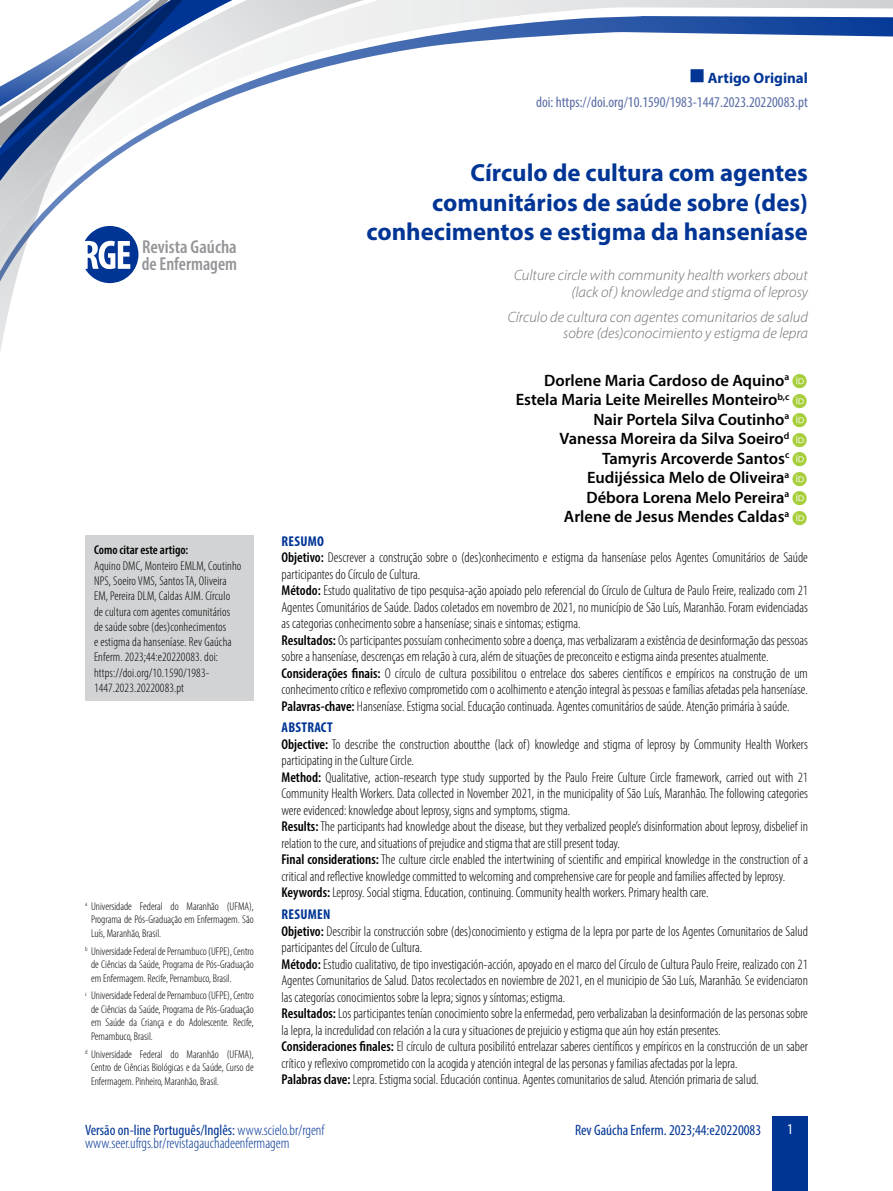
<style>
.page{position:relative;width:893px;height:1191px;background:#fff}
.page>*{position:absolute;margin:0;border:0;box-sizing:border-box;transform-origin:0 0}
.t1{font:700 24.75px/29.7px "Myriad Pro";color:#003595;text-align:right}
.t2{font:600 condensed 18.75px/16.6px "Myriad Pro";color:#939598}
.t3{font:600 16.5px/19.5px "Myriad Pro";color:#000;text-align:right}
.t4{font:italic 300 15px/16.5px "Myriad Pro";color:#6d6e71;text-align:right}
.t5{font:condensed 15px "Myriad Pro";color:#003595}
.t6{font:condensed 15px "Myriad Pro";color:#5a6da7}
.t7{font:300 condensed 15px "Myriad Pro";color:#003595}
.t8{font:700 15px "Myriad Pro";color:#003595}
.t9{font:condensed 15px "Myriad Pro";color:#fff}
.t10{font:300 condensed 14.25px/16.5px "Myriad Pro";color:#000}
.t11{font:300 condensed 12.75px/15.3px "Myriad Pro";letter-spacing:.01em;color:#000}
.t12{font:600 condensed 12.75px "Myriad Pro";color:#000}
.t13{font:300 condensed 11.25px/13.5px "Myriad Pro";color:#000;text-align:justify}
.s1{font-weight:700;color:#003595}
.s2{font-weight:600}
.s3{font-weight:300}
</style>
<div class="page">
<svg style="left:202px;top:0;width:691px;height:109px"></svg>
<svg style="left:0;top:0;width:202px;height:352px"></svg>
<div style="left:772px;top:1116px;width:36px;height:75px;background:#003595"></div>
<svg style="left:85px;top:226px;width:53px;height:57px"></svg>
<div style="left:85px;top:536px;width:169px;height:165px;background:#d1d3d4"></div>
<svg style="left:691px;top:69px;width:13px;height:14px"></svg>
<p class="t8" style="left:708px;top:68px;width:102px">Artigo Original</p>
<h2 class="t2" style="left:142px;top:238px;width:97px">Revista Gaúcha de Enfermagem</h2>
<p class="t12" style="left:94px;top:542px;width:96px">Como citar este artigo:</p>
<p class="t11" style="left:94px;top:557px;width:149px">Aquino DMC, Monteiro EMLM, Coutinho NPS, Soeiro VMS, Santos TA, Oliveira EM, Pereira DLM, Caldas AJM. Círculo de cultura com agentes comunitários de saúde sobre (des)conhecimentos<br>e estigma da hanseníase. Rev Gaúcha Enferm. 2023;44:e20220083. doi: https://doi.org/10.1590/1983- 1447.2023.20220083.pt</p>
<p class="t13" style="left:91px;top:899px;width:164px;text-indent:-6px"><sup>a</sup> Universidade Federal do Maranhão (UFMA), Programa de Pós-Graduação em Enfermagem. São Luís, Maranhão, Brasil.</p>
<p class="t13" style="left:91px;top:944px;width:164px;text-indent:-6px"><sup>b</sup> Universidade Federal de Pernambuco (UFPE), Centro de Ciências da Saúde, Programa de Pós-Graduação em Enfermagem. Recife, Pernambuco, Brasil.</p>
<p class="t13" style="left:91px;top:988px;width:164px;text-indent:-6px"><sup>c</sup> Universidade Federal de Pernambuco (UFPE), Centro de Ciências da Saúde, Programa de Pós-Graduação em Saúde da Criança e do Adolescente. Recife, Pernambuco, Brasil.</p>
<p class="t13" style="left:91px;top:1047px;width:164px;text-indent:-6px"><sup>d</sup> Universidade Federal do Maranhão (UFMA), Centro de Ciências Biológicas e da Saúde, Curso de Enfermagem. Pinheiro, Maranhão, Brasil.</p>
<p class="t6" style="left:536px;top:93px;width:273px">doi: https://doi.org/10.1590/1983-1447.2023.20220083.pt</p>
<h1 class="t1" style="left:367px;top:157px;width:443px">Círculo de cultura com agentes comunitários de saúde sobre (des) conhecimentos e estigma da hanseníase</h1>
<p class="t4" style="left:514px;top:267px;width:295px">Culture circle with community health workers about (lack of) knowledge and stigma of leprosy</p>
<p class="t4" style="left:508px;top:308px;width:302px">Círculo de cultura con agentes comunitarios de salud sobre (des)conocimiento y estigma de lepra</p>
<p class="t3" style="left:516px;top:370px;width:275px">Dorlene Maria Cardoso de Aquino<sup>a<br></sup>Estela Maria Leite Meirelles Monteiro<sup>b,c<br></sup>Nair Portela Silva Coutinho<sup>a<br></sup>Vanessa Moreira da Silva Soeiro<sup>d<br></sup>Tamyris Arcoverde Santos<sup>c<br></sup>Eudijéssica Melo de Oliveira<sup>a<br></sup>Débora Lorena Melo Pereira<sup>a<br></sup>Arlene de Jesus Mendes Caldas<sup>a</sup></p>
<p class="t10" style="left:281px;top:532px;width:528px"><span class="s1">RESUMO<br></span><span class="s2">Objetivo:</span> Descrever a construção sobre o (des)conhecimento e estigma da hanseníase pelos Agentes Comunitários de Saúde participantes do Círculo de Cultura.<br><span class="s2">Método:</span> Estudo qualitativo de tipo pesquisa-ação apoiado pelo referencial do Círculo de Cultura de Paulo Freire, realizado com 21<br>Agentes Comunitários de Saúde. Dados coletados em novembro de 2021, no município de São Luís, Maranhão. Foram evidenciadas as categorias conhecimento sobre a hanseníase; sinais e sintomas; estigma.<br><span class="s2">Resultados:</span> Os participantes possuíam conhecimento sobre a doença, mas verbalizaram a existência de desinformação das pessoas sobre a hanseníase, descrenças em relação à cura, além de situações de preconceito e estigma ainda presentes atualmente.<br><span class="s2">Considerações finais:</span> O círculo de cultura possibilitou o entrelace dos saberes científicos e empíricos na construção de um conhecimento crítico e reflexivo comprometido com o acolhimento e atenção integral às pessoas e famílias afetadas pela hanseníase.<br><span class="s2">Palavras-chave:</span> Hanseníase. Estigma social. Educação continuada. Agentes comunitários de saúde. Atenção primária à saúde.</p>
<p class="t10" style="left:281px;top:719px;width:528px"><span class="s1">ABSTRACT<br></span><span class="s2">Objective:</span> To describe the construction aboutthe (lack of) knowledge and stigma of leprosy by Community Health Workers participating in the Culture Circle.<br><span class="s2">Method:</span> Qualitative, action-research type study supported by the Paulo Freire Culture Circle framework, carried out with 21<br>Community Health Workers. Data collected in November 2021, in the municipality of São Luís, Maranhão. The following categories were evidenced: knowledge about leprosy, signs and symptoms, stigma.<br><span class="s2">Results:</span> The participants had knowledge about the disease, but they verbalized people’s disinformation about leprosy, disbelief in relation to the cure, and situations of prejudice and stigma that are still present today.<br><span class="s2">Final considerations:</span> The culture circle enabled the intertwining of scientific and empirical knowledge in the construction of a critical and reflective knowledge committed to welcoming and comprehensive care for people and families affected by leprosy.<br><span class="s2">Keywords:</span> Leprosy. Social stigma. Education, continuing. Community health workers. Primary health care.</p>
<p class="t10" style="left:281px;top:906px;width:528px"><span class="s1">RESUMEN<br></span><span class="s2">Objetivo:</span> Describir la construcción sobre (des)conocimiento y estigma de la lepra por parte de los Agentes Comunitarios de Salud participantes del Círculo de Cultura.<br><span class="s2">Método:</span> Estudio cualitativo, de tipo investigación-acción, apoyado en el marco del Círculo de Cultura Paulo Freire, realizado con 21<br>Agentes Comunitarios de Salud. Datos recolectados en noviembre de 2021, en el municipio de São Luís, Maranhão. Se evidenciaron las categorías conocimientos sobre la lepra; signos y síntomas; estigma.<br><span class="s2">Resultados:</span> Los participantes tenían conocimiento sobre la enfermedad, pero verbalizaban la desinformación de las personas sobre la lepra, la incredulidad con relación a la cura y situaciones de prejuicio y estigma que aún hoy están presentes.<br><span class="s2">Consideraciones finales:</span> El círculo de cultura posibilitó entrelazar saberes científicos y empíricos en la construcción de un saber crítico y reflexivo comprometido con la acogida y atención integral de las personas y familias afectadas por la lepra.<br><span class="s2">Palabras clave:</span> Lepra. Estigma social. Educación continua. Agentes comunitarios de salud. Atención primaria de salud.</p>
<p class="t5" style="left:85px;top:1121px;width:241px">Versão on-line Português/Inglês: <span class="s3">www.scielo.br/rgenf</span></p>
<p class="t7" style="left:85px;top:1134px;width:206px">www.seer.ufrgs.br/revistagauchadeenfermagem</p>
<p class="t5" style="left:575px;top:1121px;width:188px">Rev Gaúcha Enferm. 2023;44:e20220083</p>
<p class="t9" style="left:787px;top:1120px;width:7px">1</p>
</div>
